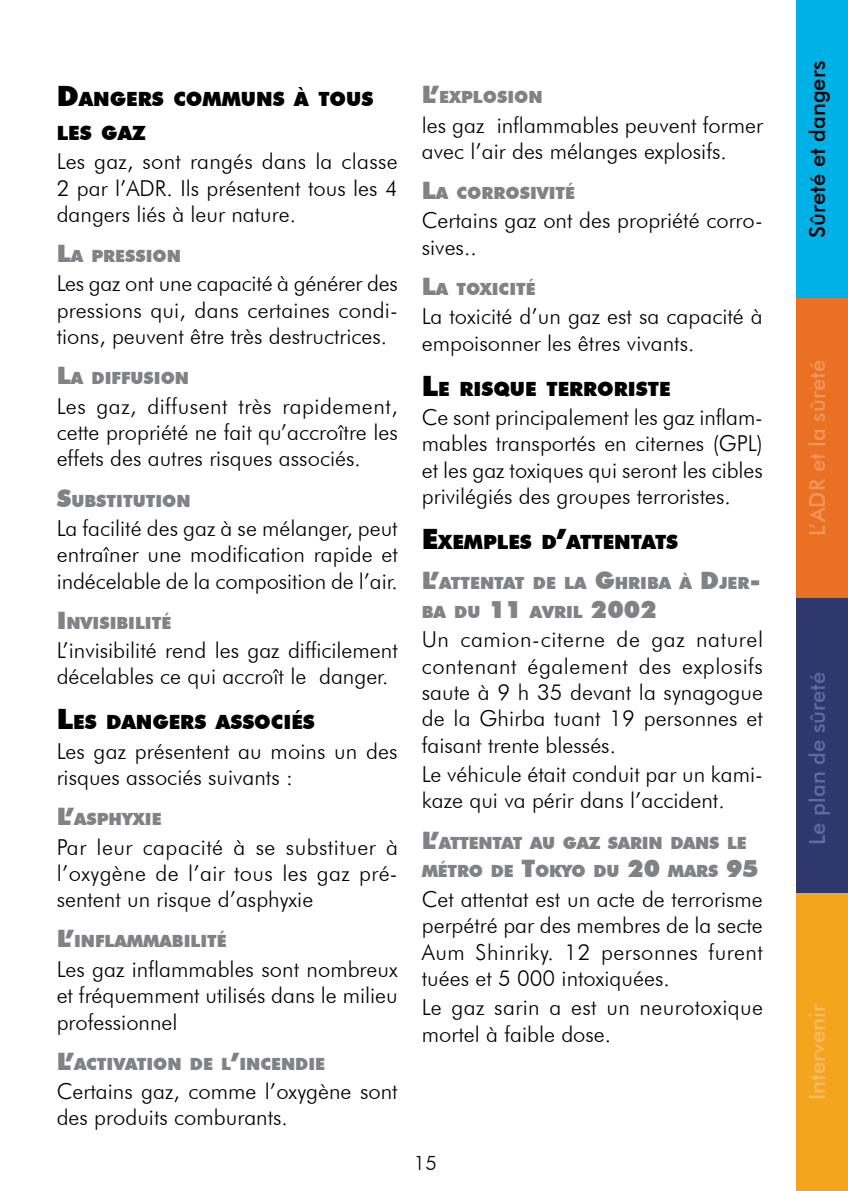
<style>
.page{position:relative;width:848px;height:1191px;background:#fff}
.page>*{position:absolute;margin:0;border:0;box-sizing:border-box;transform-origin:0 0}
.t1{font:300 22px/26.4px "Futura BT";color:#000;text-align:justify}
.t2{font:300 22px/26.4px "Futura BT";letter-spacing:.02em;color:#000}
.t3{font:500 22px "Futura BT";color:#000}
.t4{font:500 22px "Futura BT";color:#f0965c}
.t5{font:500 22px "Futura BT";color:#6168a6}
.t6{font:500 22px "Futura BT";color:#f8bd64}
.t7{font:300 20px "Futura BT";color:#000}
.t8{font:900 19.6px/33.6px "Futura BT";color:#000}
.t9{font:900 16.8px/28.8px "Futura BT";color:#808285}
.s1{font-size:28px}
.s2{font-size:24px}
</style>
<div class="page">
<div style="left:797px;top:0;width:51px;height:298px;background:#00b1e8"></div>
<div style="left:797px;top:298px;width:51px;height:300px;background:#ea7024"></div>
<div style="left:797px;top:598px;width:51px;height:320px;background:#2e386c"></div>
<div style="left:797px;top:893px;width:51px;height:298px;background:#f4a41d"></div>
<p class="t8" style="left:57px;top:82px;width:318px"><span class="s1">D</span>ANGERS COMMUNS À TOUS<br>LES GAZ</p>
<p class="t1" style="left:57px;top:148px;width:342px">Les gaz, sont rangés dans la classe 2 par l’ADR. Ils présentent tous les 4 dangers liés à leur nature.</p>
<p class="t9" style="left:57px;top:242px;width:126px"><span class="s2">L</span>A PRESSION</p>
<p class="t1" style="left:57px;top:270px;width:343px">Les gaz ont une capacité à générer des pressions qui, dans certaines condi&shy;tions, peuvent être très destructrices.</p>
<p class="t9" style="left:57px;top:364px;width:134px"><span class="s2">L</span>A DIFFUSION</p>
<p class="t1" style="left:57px;top:392px;width:342px">Les gaz, diffusent très rapidement, cette propriété ne fait qu’accroître les effets des autres risques associés.</p>
<p class="t9" style="left:57px;top:486px;width:135px"><span class="s2">S</span>UBSTITUTION</p>
<p class="t1" style="left:57px;top:514px;width:343px">La facilité des gaz à se mélanger, peut entraîner une modification rapide et indécelable de la composition de l’air.</p>
<p class="t9" style="left:57px;top:608px;width:116px"><span class="s2">I</span> NVISIBILITÉ</p>
<p class="t1" style="left:57px;top:637px;width:342px">L’invisibilité rend les gaz difficilement décelables ce qui accroît le danger.</p>
<p class="t8" style="left:57px;top:705px;width:259px"><span class="s1">L</span>ES DANGERS ASSOCIÉS</p>
<p class="t1" style="left:57px;top:737px;width:342px">Les gaz présentent au moins un des risques associés suivants :</p>
<p class="t9" style="left:57px;top:804px;width:106px"><span class="s2">L’</span>ASPHYXIE</p>
<p class="t1" style="left:57px;top:833px;width:343px">Par leur capacité à se substituer à l’oxygène de l’air tous les gaz pré&shy;sentent un risque d’asphyxie</p>
<p class="t9" style="left:57px;top:927px;width:171px"><span class="s2">L’</span>INFLAMMABILITÉ</p>
<p class="t1" style="left:57px;top:955px;width:342px">Les gaz inflammables sont nombreux et fréquemment utilisés dans le milieu professionnel</p>
<p class="t9" style="left:57px;top:1049px;width:270px"><span class="s2">L’</span>ACTIVATION DE L<span class="s2">’</span>INCENDIE</p>
<p class="t1" style="left:57px;top:1077px;width:342px">Certains gaz, comme l’oxygène sont des produits comburants.</p>
<p class="t9" style="left:422px;top:83px;width:122px"><span class="s2">L’</span>EXPLOSION</p>
<p class="t1" style="left:422px;top:111px;width:342px">les gaz inflammables peuvent former avec l’air des mélanges explosifs.</p>
<p class="t9" style="left:422px;top:179px;width:155px"><span class="s2">L</span>A CORROSIVITÉ</p>
<p class="t1" style="left:422px;top:207px;width:342px">Certains gaz ont des propriété corro&shy;sives..</p>
<p class="t9" style="left:422px;top:274px;width:115px"><span class="s2">L</span>A TOXICITÉ</p>
<p class="t1" style="left:422px;top:303px;width:342px">La toxicité d’un gaz est sa capacité à empoisonner les êtres vivants.</p>
<p class="t8" style="left:422px;top:371px;width:250px"><span class="s1">L</span>E RISQUE TERRORISTE</p>
<p class="t1" style="left:422px;top:403px;width:342px">Ce sont principalement les gaz inflam&shy;mables transportés en citernes (GPL) et les gaz toxiques qui seront les cibles privilégiés des groupes terroristes.</p>
<p class="t8" style="left:422px;top:525px;width:257px"><span class="s1">E</span>XEMPLES D<span class="s1">’</span>ATTENTATS</p>
<p class="t9" style="left:422px;top:568px;width:341px"><span class="s2">L’</span>ATTENTAT DE LA <span class="s2">G</span>HRIBA À <span class="s2">D</span>JER<span class="s2">-<br></span>BA DU <span class="s2">11</span> AVRIL <span class="s2">2002</span></p>
<p class="t1" style="left:422px;top:626px;width:343px">Un camion-citerne de gaz naturel contenant également des explosifs saute à 9 h 35 devant la synagogue de la Ghirba tuant 19 personnes et faisant trente blessés.</p>
<p class="t1" style="left:422px;top:761px;width:342px">Le véhicule était conduit par un kami&shy;kaze qui va périr dans l’accident.</p>
<p class="t9" style="left:422px;top:828px;width:338px"><span class="s2">L’</span>ATTENTAT AU GAZ SARIN DANS LE<br>MÉTRO DE <span class="s2">T</span>OKYO DU <span class="s2">20</span> MARS <span class="s2">95</span></p>
<p class="t1" style="left:422px;top:885px;width:343px">Cet attentat est un acte de terrorisme perpétré par des membres de la secte Aum Shinriky. 12 personnes furent tuées et 5 000 intoxiquées.</p>
<p class="t2" style="left:422px;top:994px;width:343px">Le gaz sarin a est un neurotoxique mortel à faible dose.</p>
<p class="t7" style="left:414px;top:1150px;width:25px">15</p>
<p class="t3" style="left:803px;top:238px;width:179px;rotate:-90deg">Sûreté et dangers</p>
<p class="t4" style="left:803px;top:536px;width:177px;rotate:-90deg">L’ADR et la sûreté</p>
<p class="t5" style="left:803px;top:845px;width:175px;rotate:-90deg">Le plan de sûreté</p>
<p class="t6" style="left:803px;top:1099px;width:97px;rotate:-90deg">Intervenir</p>
</div>
